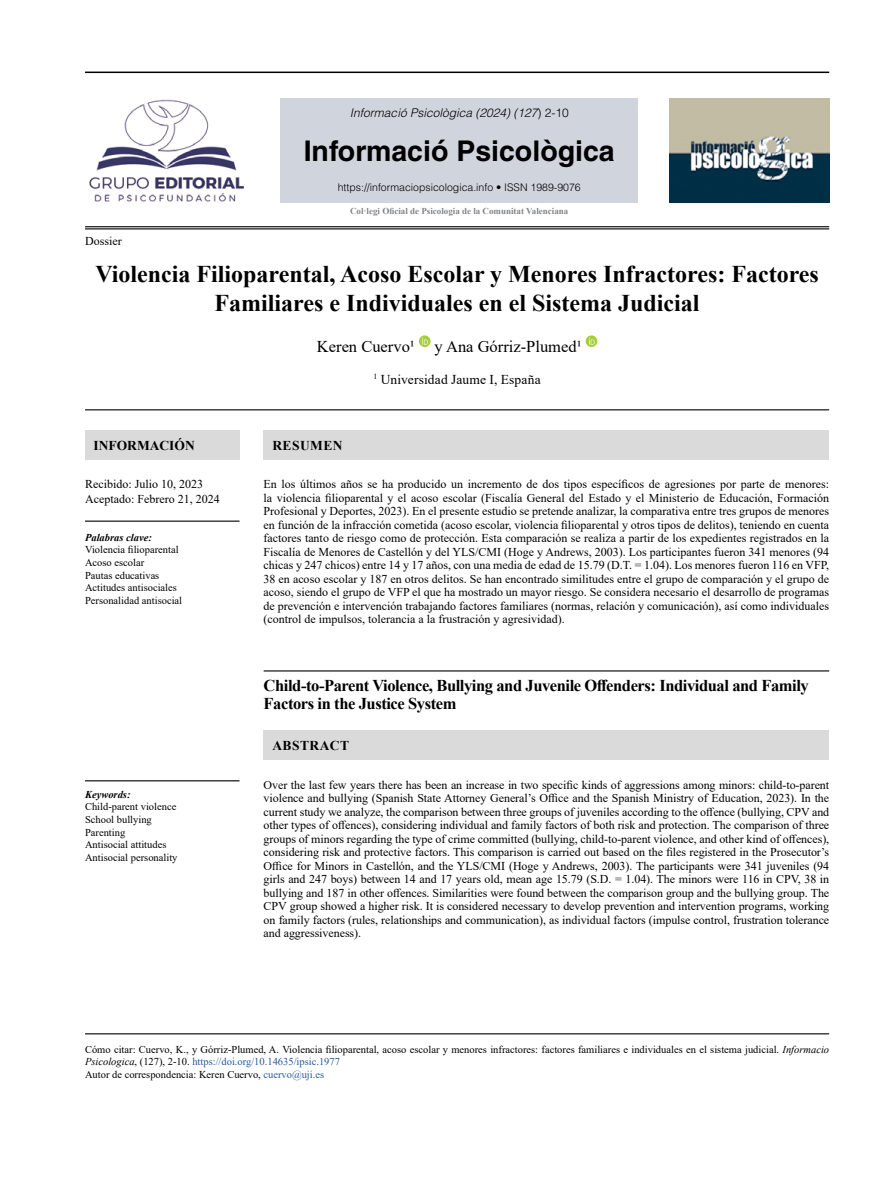
<style>
.page{position:relative;width:893px;height:1191px;background:#fff}
.page>*{position:absolute;margin:0;border:0;box-sizing:border-box;transform-origin:0 0}
.t1{font:700 28.5px "Helvetica LT Std";color:#000}
.t2{font:700 24px/28.8px "Times New Roman";color:#000;text-align:center}
.t3{font:700 16.5px/18px "Times New Roman";letter-spacing:-.025em;color:#000}
.t4{font:16.5px "Times New Roman";color:#000}
.t5{font:13.5px "Times New Roman";letter-spacing:.01em;color:#000}
.t6{font:700 13.5px "Times New Roman";letter-spacing:.035em;color:#000}
.t7{font:700 13.5px "Times New Roman";color:#000}
.t8{font:12px/13.5px "Times New Roman";color:#000;text-align:justify}
.t9{font:italic 300 12px "Helvetica LT Std";color:#000}
.t10{font:10.5px/12.6px "Times New Roman";color:#000}
.t11{font:300 10.5px "Helvetica LT Std";color:#000}
.t12{font:italic 700 10.5px "Times New Roman";color:#000}
.t13{font:700 9px "Times New Roman";color:#808285}
.s1{font-style:normal}
.s2{font-style:italic}
.s3{color:#275b9b}
</style>
<div class="page">
<hr style="left:85px;top:409px;width:744px;height:1px;background:#000">
<hr style="left:85px;top:1033px;width:744px;height:1px;background:#000">
<hr style="left:85px;top:780px;width:155px;height:1px;background:#000">
<hr style="left:264px;top:670px;width:565px;height:1px;background:#000">
<hr style="left:85px;top:520px;width:155px;height:2px;background:#000">
<div style="left:264px;top:430px;width:565px;height:30px;background:#dadada"></div>
<div style="left:85px;top:430px;width:155px;height:30px;background:#dadada"></div>
<div style="left:419px;top:335px;width:11px;height:12px;background:#a6ce39;border-radius:50%"></div>
<svg style="left:422px;top:337px;width:6px;height:8px"></svg>
<div style="left:586px;top:335px;width:11px;height:12px;background:#a6ce39;border-radius:50%"></div>
<svg style="left:589px;top:337px;width:6px;height:8px"></svg>
<hr style="left:85px;top:226px;width:744px;height:1px;background:#000">
<hr style="left:85px;top:72px;width:744px;height:1px;background:#000">
<hr style="left:85px;top:228px;width:744px;height:1px;background:#000">
<div style="left:281px;top:98px;width:357px;height:105px;background:#d0d4dd"></div>
<img style="left:89px;top:99px;width:155px;height:103px">
<div style="left:264px;top:730px;width:565px;height:30px;background:#dadada"></div>
<img style="left:669px;top:98px;width:160px;height:105px">
<p class="t9" style="left:350px;top:105px;width:220px">Informació Psicològica (2024) (127<span class="s1">) 2-10</span></p>
<h1 class="t1" style="left:304px;top:133px;width:313px">Informació Psicològica</h1>
<p class="t11" style="left:338px;top:181px;width:244px">https://informaciopsicologica.info • ISSN 1989-9076</p>
<p class="t8" style="left:85px;top:234px;width:38px">Dossier</p>
<p class="t13" style="left:350px;top:205px;width:220px">Col·legi Oficial de Psicologia de la Comunitat Valenciana</p>
<h2 class="t2" style="left:95px;top:259px;width:725px">Violencia Filioparental, Acoso Escolar y Menores Infractores: Factores<br>Familiares e Individuales en el Sistema Judicial</h2>
<h3 class="t4" style="left:317px;top:334px;width:266px">Keren Cuervo1 y Ana Górriz-Plumed1</h3>
<p class="t5" style="left:373px;top:370px;width:169px"><sup>1</sup> Universidad Jaume I, España</p>
<p class="t7" style="left:94px;top:435px;width:103px">INFORMACIÓN</p>
<p class="t8" style="left:85px;top:476px;width:136px;line-height:15px">Recibido: Julio 10, 2023<br>Aceptado: Febrero 21, 2024</p>
<p class="t12" style="left:85px;top:530px;width:68px">Palabras clave:</p>
<p class="t10" style="left:85px;top:543px;width:99px">Violencia filioparental<br>Acoso escolar<br>Pautas educativas<br>Actitudes antisociales<br>Personalidad antisocial</p>
<p class="t12" style="left:85px;top:787px;width:47px">Keywords:</p>
<p class="t10" style="left:85px;top:800px;width:94px">Child-parent violence<br>School bullying<br>Parenting<br>Antisocial attitudes<br>Antisocial personality</p>
<p class="t6" style="left:272px;top:435px;width:72px">RESUMEN</p>
<p class="t8" style="left:264px;top:477px;width:567px">En los últimos años se ha producido un incremento de dos tipos específicos de agresiones por parte de menores: la violencia filioparental y el acoso escolar (Fiscalía General del Estado y el Ministerio de Educación, Formación Profesional y Deportes, 2023). En el presente estudio se pretende analizar, la comparativa entre tres grupos de menores en función de la infracción cometida (acoso escolar, violencia filioparental y otros tipos de delitos), teniendo en cuenta factores tanto de riesgo como de protección. Esta comparación se realiza a partir de los expedientes registrados en la Fiscalía de Menores de Castellón y del YLS/CMI (Hoge y Andrews, 2003). Los participantes fueron 341 menores (94 chicas y 247 chicos) entre 14 y 17 años, con una media de edad de 15.79 (D.T. = 1.04). Los menores fueron 116 en VFP, 38 en acoso escolar y 187 en otros delitos. Se han encontrado similitudes entre el grupo de comparación y el grupo de acoso, siendo el grupo de VFP el que ha mostrado un mayor riesgo. Se considera necesario el desarrollo de programas de prevención e intervención trabajando factores familiares (normas, relación y comunicación), así como individuales (control de impulsos, tolerancia a la frustración y agresividad).</p>
<h3 class="t3" style="left:264px;top:676px;width:547px">Child-to-Parent Violence, Bullying and Juvenile Offenders: Individual and Family<br>Factors in the Justice System</h3>
<p class="t6" style="left:272px;top:735px;width:78px">ABSTRACT</p>
<p class="t8" style="left:264px;top:777px;width:567px">Over the last few years there has been an increase in two specific kinds of aggressions among minors: child-to-parent violence and bullying (Spanish State Attorney General’s Office and the Spanish Ministry of Education, 2023). In the current study we analyze, the comparison between three groups of juveniles according to the offence (bullying, CPV and other types of offences), considering individual and family factors of both risk and protection. The comparison of three groups of minors regarding the type of crime committed (bullying, child-to-parent violence, and other kind of offences), considering risk and protective factors. This comparison is carried out based on the files registered in the Prosecutor’s Office for Minors in Castellón, and the YLS/CMI (Hoge y Andrews, 2003). The participants were 341 juveniles (94 girls and 247 boys) between 14 and 17 years old, mean age 15.79 (S.D. = 1.04). The minors were 116 in CPV, 38 in bullying and 187 in other offences. Similarities were found between the comparison group and the bullying group. The CPV group showed a higher risk. It is considered necessary to develop prevention and intervention programs, working on family factors (rules, relationships and communication), as individual factors (impulse control, frustration tolerance and aggressiveness).</p>
<p class="t10" style="left:85px;top:1042px;width:746px">Cómo citar: Cuervo, K., y Górriz-Plumed, A. Violencia filioparental, acoso escolar y menores infractores: factores familiares e individuales en el sistema judicial. <span class="s2">Informacio<br>Psicologica</span>, (127), 2-10. <span class="s3">https://doi.org/10.14635/ipsic.1977<br></span>Autor de correspondencia: Keren Cuervo, <span class="s3">cuervo@uji.es</span></p>
</div>
